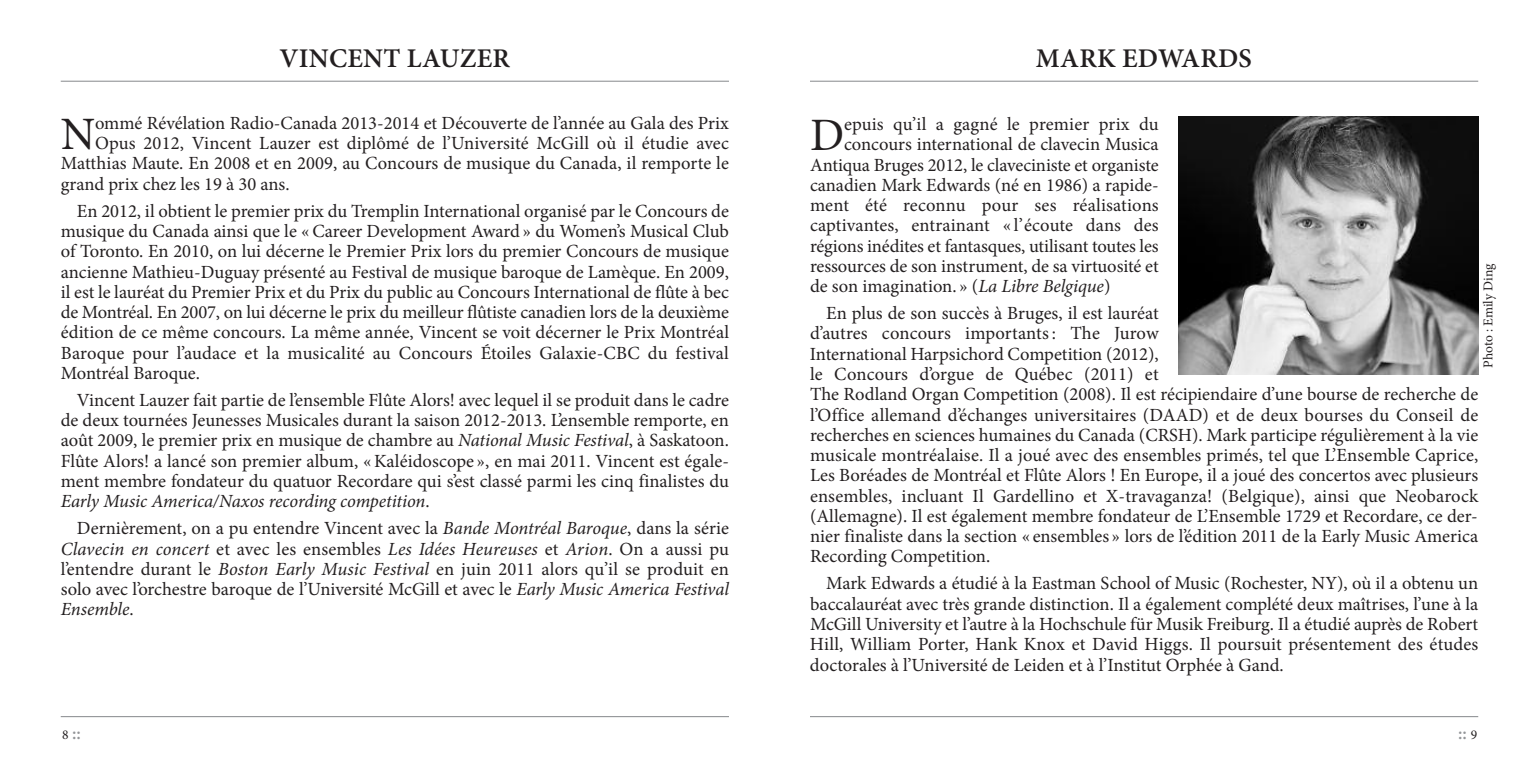
<style>
.page{position:relative;width:1539px;height:766px;background:#fff}
.page>*{position:absolute;margin:0;border:0;box-sizing:border-box;transform-origin:0 0}
.t1{font:46.35px "Minion Pro";color:#231f20}
.t2{font:600 27px "Minion Pro";letter-spacing:.01em;color:#231f20}
.t3{font:18.45px/20.2px "Minion Pro";color:#231f20;text-align:justify}
.t4{font:600 18px "Minion Pro";color:#939598}
.t5{font:13.5px "Minion Pro";letter-spacing:-.005em;color:#231f20}
.s1{font-style:italic}
.s2{font-weight:400;font-size:13.5px;color:#231f20}
</style>
<div class="page">
<hr style="left:61px;top:81px;width:668px;height:1px;background:#939598">
<hr style="left:61px;top:715px;width:668px;height:2px;background:#939598">
<hr style="left:810px;top:81px;width:668px;height:1px;background:#939598">
<hr style="left:810px;top:715px;width:668px;height:2px;background:#939598">
<img style="left:1179px;top:116px;width:299px;height:259px">
<h2 class="t2" style="left:279px;top:48px;width:232px">VINCENT LAUZER</h2>
<h2 class="t2" style="left:1036px;top:48px;width:217px">MARK EDWARDS</h2>
<h1 class="t1" style="left:61px;top:117px;width:36px">N</h1>
<p class="t3" style="left:95px;top:114px;width:635px">ommé Révélation Radio-Canada 2013-2014 et Découverte de l’année au Gala des Prix</p>
<p class="t3" style="left:95px;top:135px;width:635px">Opus 2012, Vincent Lauzer est diplômé de l’Université McGill où il étudie avec</p>
<p class="t3" style="left:61px;top:155px;width:670px">Matthias Maute. En 2008 et en 2009, au Concours de musique du Canada, il remporte le</p>
<p class="t3" style="left:61px;top:175px;width:230px">grand prix chez les 19 à 30 ans.</p>
<p class="t3" style="left:61px;top:202px;width:670px;text-indent:16px">En 2012, il obtient le premier prix du Tremplin International organisé par le Concours de musique du Canada ainsi que le «Career Development Award » du Women’s Musical Club of Toronto. En 2010, on lui décerne le Premier Prix lors du premier Concours de musique ancienne Mathieu-Duguay présenté au Festival de musique baroque de Lamèque. En 2009, il est le lauréat du Premier Prix et du Prix du public au Concours International de flûte à bec de Montréal. En 2007, on lui décerne le prix du meilleur flûtiste canadien lors de la deuxième édition de ce même concours. La même année, Vincent se voit décerner le Prix Montréal Baroque pour l’audace et la musicalité au Concours Étoiles Galaxie-CBC du festival Montréal Baroque.</p>
<p class="t3" style="left:61px;top:391px;width:670px;text-indent:16px">Vincent Lauzer fait partie de l’ensemble Flûte Alors! avec lequel il se produit dans le cadre de deux tournées Jeunesses Musicales durant la saison 2012-2013. L’ensemble remporte, en août 2009, le premier prix en musique de chambre au <span class="s1">National Music Festival</span>, à Saskatoon.<br>Flûte Alors! a lancé son premier album, «Kaléidoscope », en mai 2011. Vincent est égale&shy;ment membre fondateur du quatuor Recordare qui s’est classé parmi les cinq finalistes du <span class="s1">Early Music America/Naxos recording competition</span>.</p>
<p class="t3" style="left:61px;top:519px;width:670px;text-indent:16px">Dernièrement, on a pu entendre Vincent avec la <span class="s1">Bande Montréal Baroque</span>, dans la série <span class="s1">Clavecin en concert</span> et avec les ensembles <span class="s1">Les Idées Heureuses</span> et <span class="s1">Arion</span>. On a aussi pu l’entendre durant le <span class="s1">Boston Early Music Festival</span> en juin 2011 alors qu’il se produit en solo avec l’orchestre baroque de l’Université McGill et avec le <span class="s1">Early Music America Festival Ensemble</span>.</p>
<h1 class="t1" style="left:810px;top:118px;width:36px">D</h1>
<p class="t3" style="left:844px;top:116px;width:316px">epuis qu’il a gagné le premier prix du</p>
<p class="t3" style="left:844px;top:136px;width:316px">concours international de clavecin Musica</p>
<p class="t3" style="left:810px;top:156px;width:350px">Antiqua Bruges 2012, le claveciniste et organiste</p>
<p class="t3" style="left:810px;top:176px;width:350px">canadien Mark Edwards (né en 1986) a rapide-</p>
<p class="t3" style="left:810px;top:197px;width:350px">ment été reconnu pour ses réalisations</p>
<p class="t3" style="left:810px;top:217px;width:350px">captivantes, entrainant « l’écoute dans des</p>
<p class="t3" style="left:810px;top:237px;width:350px">régions inédites et fantasques, utilisant toutes les</p>
<p class="t3" style="left:810px;top:257px;width:350px">ressources de son instrument, de sa virtuosité et</p>
<p class="t3" style="left:810px;top:278px;width:302px">de son imagination. » (<span class="s1">La Libre Belgique</span>)</p>
<p class="t3" style="left:810px;top:305px;width:670px;text-align:left;text-indent:16px">En plus de son succès à Bruges, il est lauréat<br>d’autres concours importants: The Jurow<br>International Harpsichord Competition (2012),<br>le Concours d’orgue de Québec (2011) et<br>The Rodland Organ Competition (2008). Il est récipiendaire d’une bourse de recherche de l’Office allemand d’échanges universitaires (DAAD) et de deux bourses du Conseil de recherches en sciences humaines du Canada (CRSH). Mark participe régulièrement à la vie musicale montréalaise. Il a joué avec des ensembles primés, tel que L’Ensemble Caprice, Les Boréades de Montréal et Flûte Alors ! En Europe, il a joué des concertos avec plusieurs ensembles, incluant Il Gardellino et X-travaganza! (Belgique), ainsi que Neobarock (Allemagne). Il est également membre fondateur de L’Ensemble 1729 et Recordare, ce der&shy;nier finaliste dans la section « ensembles » lors de l’édition 2011 de la Early Music America Recording Competition.</p>
<p class="t3" style="left:810px;top:575px;width:670px;text-indent:16px">Mark Edwards a étudié à la Eastman School of Music (Rochester, NY), où il a obtenu un baccalauréat avec très grande distinction. Il a également complété deux maîtrises, l’une à la McGill University et l’autre à la Hochschule für Musik Freiburg. Il a étudié auprès de Robert Hill, William Porter, Hank Knox et David Higgs. Il poursuit présentement des études doctorales à l’Université de Leiden et à l’Institut Orphée à Gand.</p>
<p class="t5" style="left:1483px;top:367px;width:105px;rotate:-90deg">Photo : Emily Ding</p>
<p class="t4" style="left:62px;top:725px;width:20px"><span class="s2">8</span> ::</p>
<p class="t4" style="left:1458px;top:725px;width:21px">:: <span class="s2">9</span></p>
</div>
